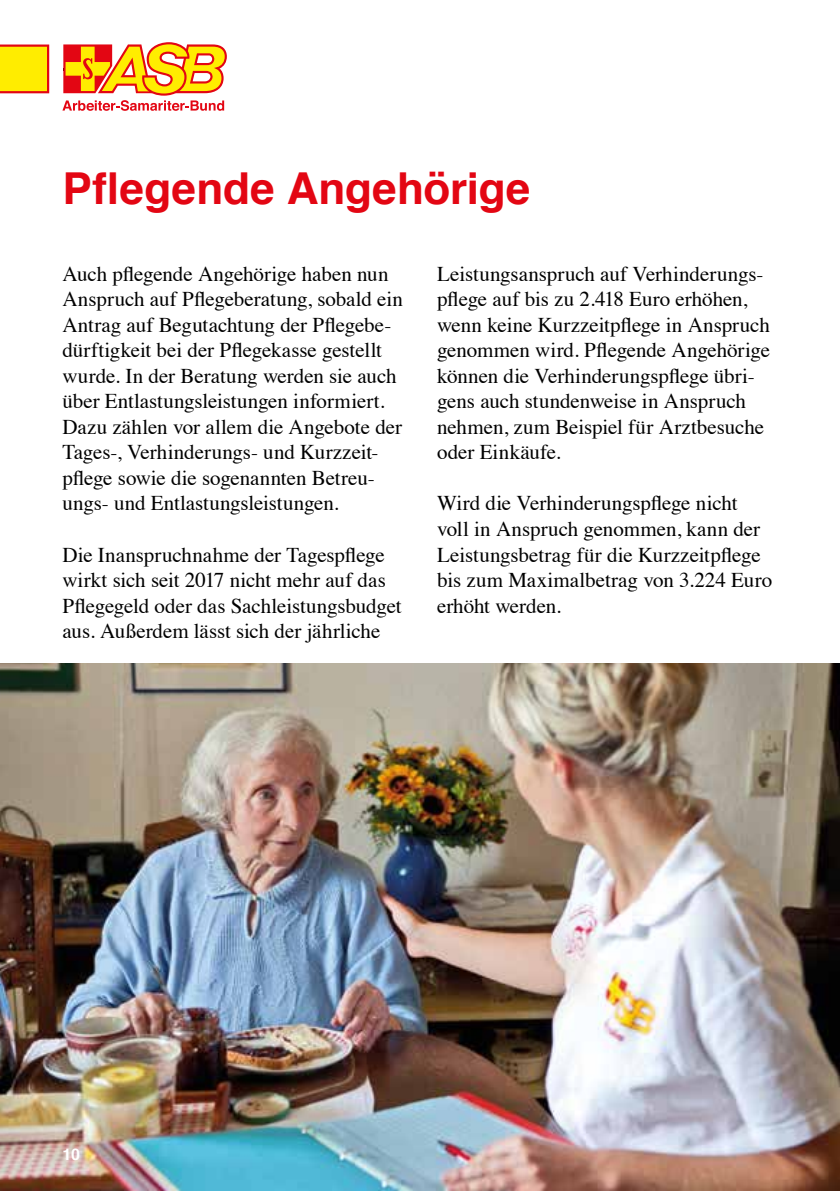
<style>
.page{position:relative;width:840px;height:1191px;background:#fff}
.page>*{position:absolute;margin:0;border:0;box-sizing:border-box;transform-origin:0 0}
.t1{font:700 44px "Helvetica";color:#e30613}
.t2{font:21px/25.6px "Times";letter-spacing:-.005em;color:#000}
.t3{font:700 16px "Helvetica";color:#fff}
</style>
<div class="page">
<img style="left:0;top:663px;width:839px;height:528px">
<svg style="left:62px;top:42px;width:165px;height:69px"></svg>
<svg style="left:0;top:45px;width:49px;height:48px"></svg>
<h1 class="t1" style="left:62px;top:153px;width:469px">Pflegende Angehörige</h1>
<p class="t2" style="left:62px;top:259px;width:342px">Auch pflegende Angehörige haben nun Anspruch auf Pflegeberatung, sobald ein Antrag auf Begutachtung der Pflegebe&shy;dürftigkeit bei der Pflegekasse gestellt wurde. In der Beratung werden sie auch über Entlastungsleistungen informiert.<br>Dazu zählen vor allem die Angebote der Tages-, Verhinderungs- und Kurzzeit&shy;pflege sowie die sogenannten Betreu&shy;ungs- und Entlastungsleistungen.</p>
<p class="t2" style="left:62px;top:540px;width:340px">Die Inanspruchnahme der Tagespflege wirkt sich seit 2017 nicht mehr auf das Pflegegeld oder das Sachleistungsbudget aus. Außerdem lässt sich der jährliche</p>
<p class="t2" style="left:437px;top:259px;width:334px">Leistungsanspruch auf Verhinderungs&shy;pflege auf bis zu 2.418 Euro erhöhen, wenn keine Kurzzeitpflege in Anspruch genommen wird. Pflegende Angehörige können die Verhinderungspflege übri&shy;gens auch stundenweise in Anspruch nehmen, zum Beispiel für Arztbesuche oder Einkäufe.</p>
<p class="t2" style="left:437px;top:489px;width:336px">Wird die Verhinderungspflege nicht voll in Anspruch genommen, kann der Leistungsbetrag für die Kurzzeitpflege bis zum Maximalbetrag von 3.224 Euro erhöht werden.</p>
<p class="t3" style="left:62px;top:1141px;width:19px">10</p>
</div>
